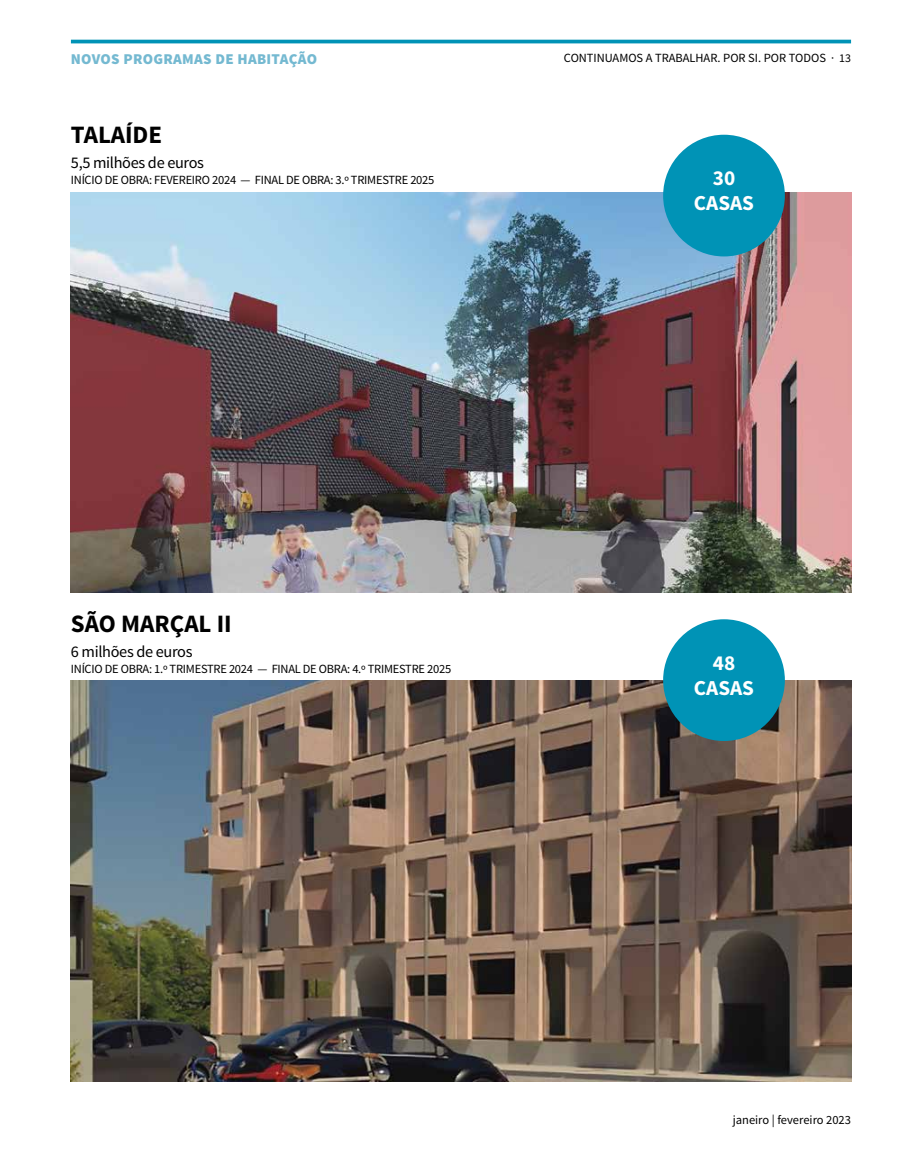
<style>
.page{position:relative;width:922px;height:1170px;background:#fff}
.page>*{position:absolute;margin:0;border:0;box-sizing:border-box;transform-origin:0 0}
.t1{font:700 25px "Source Sans Pro";color:#000}
.t2{font:700 21.25px/25px "Source Sans Pro";color:#fff;text-align:center}
.t3{font:16.25px "Source Sans Pro";letter-spacing:-.02em;color:#000}
.t4{font:900 15px "Source Sans Pro";letter-spacing:.02em;color:#74b9d1}
.t5{font:12.5px "Source Sans Pro";letter-spacing:-.02em;color:#000}
.t6{font:12.5px "Source Sans Pro";color:#000}
.s1{font-size:11.88px}
</style>
<div class="page">
<hr style="left:71px;top:40px;width:779px;height:3px;background:#0093b6">
<img style="left:71px;top:193px;width:779px;height:399px">
<img style="left:71px;top:680px;width:779px;height:401px">
<div style="left:663px;top:135px;width:121px;height:121px;background:#0093b6;border-radius:50%"></div>
<div style="left:663px;top:619px;width:121px;height:122px;background:#0093b6;border-radius:50%"></div>
<p class="t4" style="left:71px;top:49px;width:247px">NOVOS PROGRAMAS DE HABITAÇÃO</p>
<h1 class="t1" style="left:71px;top:118px;width:93px">TALAÍDE</h1>
<h3 class="t3" style="left:71px;top:152px;width:135px">5,5 milhões de euros</h3>
<p class="t5" style="left:71px;top:172px;width:365px">INÍCIO DE OBRA: FEVEREIRO 2024 — FINAL DE OBRA: 3.º TRIMESTRE 2025</p>
<p class="t6" style="left:564px;top:50px;width:288px">CONTINUAMOS A TRABALHAR. POR SI. POR TODOS · <span class="s1">13</span></p>
<h2 class="t2" style="left:693px;top:166px;width:62px">30<br>CASAS</h2>
<h1 class="t1" style="left:71px;top:607px;width:162px">SÃO MARÇAL II</h1>
<h3 class="t3" style="left:71px;top:641px;width:123px">6 milhões de euros</h3>
<p class="t5" style="left:71px;top:661px;width:382px">INÍCIO DE OBRA: 1.º TRIMESTRE 2024 — FINAL DE OBRA: 4.º TRIMESTRE 2025</p>
<h2 class="t2" style="left:693px;top:651px;width:62px">48<br>CASAS</h2>
<p class="t6" style="left:732px;top:1112px;width:120px">janeiro | fevereiro 2023</p>
</div>
